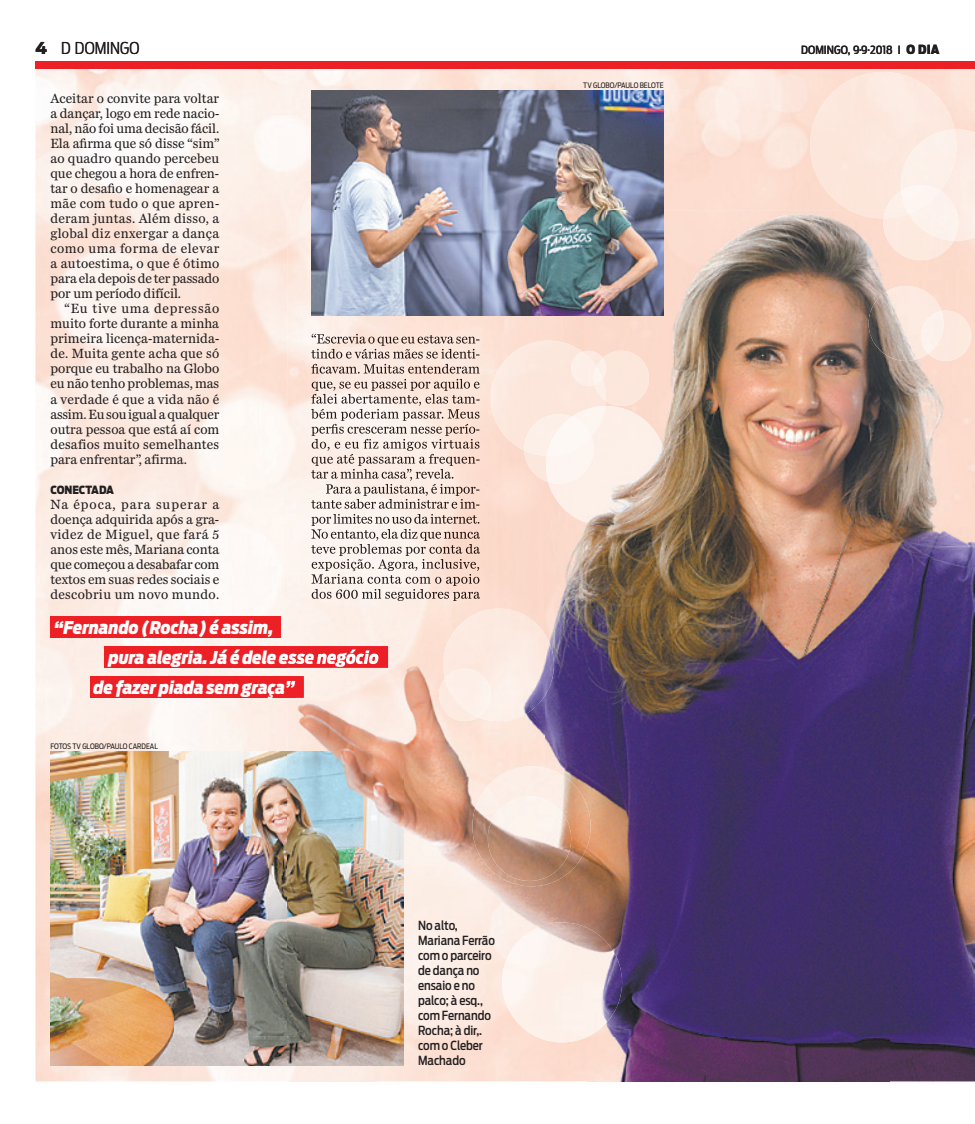
<style>
.page{position:relative;width:975px;height:1124px;background:#fff}
.page>*{position:absolute;margin:0;border:0;box-sizing:border-box;transform-origin:0 0}
.t1{font:italic 900 17.5px "Antenna Cond";color:#fff}
.t2{font:300 16.25px "Antenna Cond";letter-spacing:.01em;color:#231f20}
.t3{font:900 16.25px "Antenna";color:#231f20}
.t4{font:13.75px/15px "Miller Daily Two";letter-spacing:-.005em;color:#231f20;text-align:justify}
.t5{font:500 12.5px/15px "Antenna Cond";letter-spacing:-.005em;color:#231f20}
.t6{font:500 11.25px "Antenna Cond";letter-spacing:-.005em;color:#231f20}
.t7{font:900 11.25px "Antenna Cond";letter-spacing:-.01em;color:#231f20}
.t8{font:7.5px "Antenna Cond";color:#231f20}
.s1{font-weight:900;font-size:12.5px}
</style>
<div class="page">
<img style="left:35px;top:68px;width:268px;height:308px">
<img style="left:303px;top:68px;width:671px;height:44px">
<img style="left:663px;top:112px;width:147px;height:99px">
<img style="left:35px;top:376px;width:252px;height:396px">
<img style="left:35px;top:772px;width:45px;height:309px">
<img style="left:80px;top:1064px;width:207px;height:17px">
<img style="left:93px;top:697px;width:194px;height:1px">
<div style="left:35px;top:61px;width:939px;height:7px;background:#ed2026"></div>
<img style="left:311px;top:91px;width:352px;height:120px">
<img style="left:50px;top:751px;width:237px;height:313px">
<div style="left:50px;top:616px;width:231px;height:21px;background:#ed2026"></div>
<div style="left:105px;top:646px;width:283px;height:21px;background:#ed2026"></div>
<div style="left:90px;top:676px;width:213px;height:21px;background:#ed2026"></div>
<img style="left:954px;top:191px;width:2px;height:20px">
<img style="left:810px;top:72px;width:144px;height:139px">
<img style="left:900px;top:129px;width:56px;height:62px">
<img style="left:885px;top:191px;width:15px;height:20px">
<img style="left:900px;top:185px;width:40px;height:26px">
<img style="left:287px;top:211px;width:42px;height:540px">
<img style="left:631px;top:211px;width:257px;height:304px">
<img style="left:329px;top:316px;width:172px;height:329px">
<img style="left:932px;top:297px;width:42px;height:784px">
<img style="left:888px;top:361px;width:44px;height:720px">
<img style="left:544px;top:482px;width:43px;height:445px">
<img style="left:587px;top:515px;width:302px;height:521px">
<img style="left:329px;top:645px;width:129px;height:131px">
<div style="left:458px;top:721px;width:87px;height:55px;background:#fde4d7"></div>
<img style="left:373px;top:776px;width:128px;height:305px">
<img style="left:501px;top:886px;width:44px;height:195px">
<img style="left:544px;top:1036px;width:345px;height:45px">
<img style="left:311px;top:334px;width:168px;height:12px">
<img style="left:311px;top:349px;width:168px;height:9px">
<img style="left:311px;top:364px;width:169px;height:9px">
<img style="left:311px;top:379px;width:169px;height:12px">
<img style="left:311px;top:394px;width:168px;height:11px">
<img style="left:311px;top:409px;width:169px;height:12px">
<img style="left:311px;top:424px;width:168px;height:12px">
<img style="left:311px;top:439px;width:169px;height:12px">
<img style="left:311px;top:454px;width:168px;height:12px">
<img style="left:311px;top:469px;width:142px;height:11px">
<img style="left:326px;top:484px;width:153px;height:12px">
<img style="left:311px;top:499px;width:168px;height:10px">
<img style="left:311px;top:514px;width:169px;height:12px">
<img style="left:311px;top:529px;width:169px;height:12px">
<img style="left:311px;top:544px;width:169px;height:12px">
<img style="left:311px;top:559px;width:169px;height:12px">
<img style="left:311px;top:574px;width:169px;height:12px">
<img style="left:311px;top:589px;width:169px;height:12px">
<img style="left:311px;top:211px;width:352px;height:105px">
<img style="left:287px;top:751px;width:116px;height:313px">
<img style="left:287px;top:646px;width:101px;height:21px">
<img style="left:287px;top:649px;width:92px;height:17px">
<img style="left:287px;top:676px;width:16px;height:21px">
<img style="left:287px;top:680px;width:8px;height:17px">
<img style="left:548px;top:406px;width:118px;height:120px">
<img style="left:524px;top:456px;width:22px;height:26px">
<img style="left:546px;top:450px;width:47px;height:33px">
<img style="left:606px;top:351px;width:43px;height:55px">
<img style="left:490px;top:340px;width:116px;height:110px">
<img style="left:572px;top:406px;width:33px;height:30px">
<img style="left:524px;top:414px;width:48px;height:42px">
<img style="left:547px;top:416px;width:44px;height:40px">
<img style="left:571px;top:352px;width:25px;height:33px">
<img style="left:594px;top:378px;width:12px;height:23px">
<img style="left:593px;top:366px;width:9px;height:18px">
<img style="left:443px;top:608px;width:111px;height:113px">
<img style="left:439px;top:678px;width:39px;height:43px">
<img style="left:445px;top:668px;width:45px;height:49px">
<img style="left:472px;top:766px;width:118px;height:120px">
<img style="left:488px;top:796px;width:83px;height:84px">
<img style="left:883px;top:218px;width:70px;height:42px">
<img style="left:908px;top:211px;width:50px;height:30px">
<img style="left:850px;top:211px;width:33px;height:7px">
<img style="left:883px;top:211px;width:25px;height:7px">
<svg style="left:906px;top:211px;width:9px;height:3px"></svg>
<img style="left:868px;top:286px;width:73px;height:75px">
<img style="left:928px;top:310px;width:43px;height:51px">
<img style="left:920px;top:311px;width:23px;height:42px">
<img style="left:502px;top:922px;width:120px;height:120px;border-radius:60px">
<p class="t3" style="left:35px;top:38px;width:13px">4</p>
<p class="t2" style="left:61px;top:38px;width:80px">D DOMINGO</p>
<p class="t6" style="left:801px;top:43px;width:140px">DOMINGO, 9.9.2018 I <span class="s1">O DIA</span></p>
<p class="t4" style="left:50px;top:91px;width:170px">Aceitar o convite para voltar a dançar, logo em rede nacio&shy;nal, não foi uma decisão fácil.<br>Ela afirma que só disse “sim” ao quadro quando percebeu que chegou a hora de enfren&shy;tar o desafio e homenagear a mãe com tudo o que apren&shy;deram juntas. Além disso, a global diz enxergar a dança como uma forma de elevar a autoestima, o que é ótimo para ela depois de ter passado por um período difícil.</p>
<p class="t4" style="left:50px;top:301px;width:170px;text-indent:14px">“Eu tive uma depressão muito forte durante a minha primeira licença-maternida&shy;de. Muita gente acha que só porque eu trabalho na Globo eu não tenho problemas, mas a verdade é que a vida não é assim. Eu sou igual a qualquer outra pessoa que está aí com desafios muito semelhantes para enfrentar”, afirma.</p>
<p class="t7" style="left:50px;top:482px;width:65px">CONECTADA</p>
<p class="t4" style="left:50px;top:496px;width:170px">Na época, para superar a doença adquirida após a gra&shy;videz de Miguel, que fará 5 anos este mês, Mariana conta que começou a desabafar com textos em suas redes sociais e descobriu um novo mundo.</p>
<p class="t8" style="left:583px;top:81px;width:82px">TV GLOBO/PAULO BELOTE</p>
<p class="t1" style="left:54px;top:617px;width:221px">“Fernando (Rocha) é assim,</p>
<p class="t1" style="left:109px;top:647px;width:272px">pura alegria. Já é dele esse negócio</p>
<p class="t1" style="left:94px;top:677px;width:203px">de fazer piada sem graça”</p>
<p class="t8" style="left:50px;top:741px;width:109px">FOTOS TV GLOBO/PAULO CARDEAL</p>
<p class="t5" style="left:418px;top:917px;width:78px">No alto,<br>Mariana Ferrão com o parceiro de dança no ensaio e no palco; à esq., com Fernando<br>Rocha; à dir,. com o Cleber<br>Machado</p>
</div>
